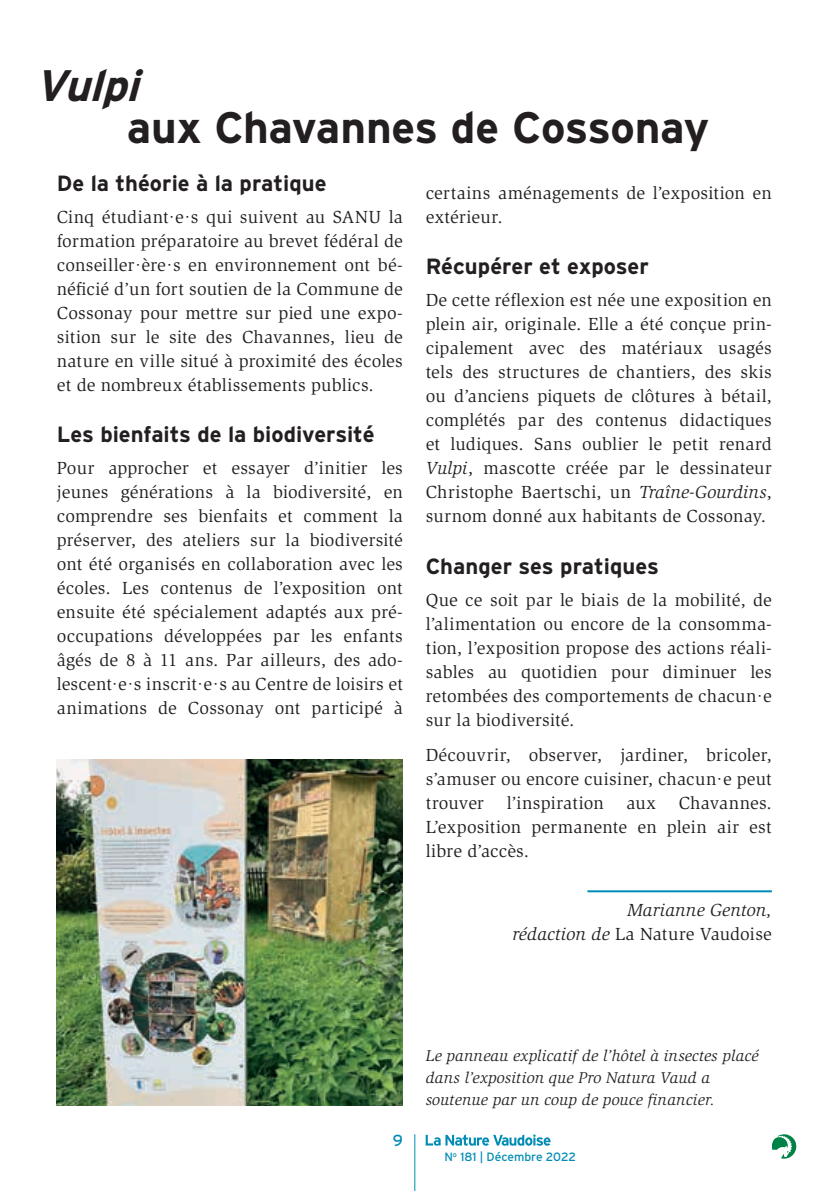
<style>
.page{position:relative;width:840px;height:1191px;background:#fff}
.page>*{position:absolute;margin:0;border:0;box-sizing:border-box;transform-origin:0 0}
.t1{font:700 44px "Interstate";letter-spacing:-.01em;color:#231f20}
.t2{font:italic 700 44px "Interstate";color:#231f20}
.t3{font:700 22px "Interstate";color:#231f20}
.t4{font:18px/24px "Slimbach Std";letter-spacing:.015em;color:#231f20;text-align:justify}
.t5{font:italic 18px/24px "Slimbach Std";letter-spacing:.01em;color:#231f20;text-align:right}
.t6{font:italic 16px/22px "Slimbach Std";letter-spacing:.01em;color:#231f20}
.t7{font:16px "Interstate";color:#008cb5}
.t8{font:12px "Interstate";color:#008cb5}
.s1{font-style:italic}
.s2{font-style:inherit}
.s3{font-style:normal}
</style>
<div class="page">
<hr style="left:414px;top:1134px;width:1px;height:57px;background:#008cb5">
<svg style="left:771px;top:1134px;width:25px;height:25px"></svg>
<svg style="left:425px;top:1134px;width:125px;height:11px"></svg>
<hr style="left:587px;top:890px;width:184px;height:2px;background:#008cb5">
<img style="left:57px;top:760px;width:346px;height:346px">
<h1 class="t2" style="left:34px;top:61px;width:119px">Vulpi</h1>
<h1 class="t1" style="left:127px;top:103px;width:584px">aux Chavannes de Cossonay</h1>
<p class="t4" style="left:425px;top:181px;width:347px">certains aménagements de l’exposition en extérieur.</p>
<p class="t3" style="left:425px;top:254px;width:225px">Récupérer et exposer</p>
<p class="t4" style="left:425px;top:288px;width:347px">De cette réflexion est née une exposition en plein air, originale. Elle a été conçue prin&shy;cipalement avec des matériaux usagés tels des structures de chantiers, des skis ou d’anciens piquets de clôtures à bétail, complétés par des contenus didactiques et ludiques. Sans oublier le petit renard <span class="s1">Vulpi</span>, mascotte créée par le dessinateur Christophe Baertschi, un <span class="s1">Traîne-Gourdins</span>, surnom donné aux habitants de Cossonay.</p>
<p class="t3" style="left:425px;top:553px;width:234px">Changer ses pratiques</p>
<p class="t4" style="left:425px;top:587px;width:347px">Que ce soit par le biais de la mobilité, de l’alimentation ou encore de la consomma&shy;tion, l’exposition propose des actions réali&shy;sables au quotidien pour diminuer les retombées des comportements de chacun·e sur la biodiversité.</p>
<p class="t4" style="left:425px;top:743px;width:347px">Découvrir, observer, jardiner, bricoler, s’amuser ou encore cuisiner, chacun·e peut trouver</p>
<p class="t3" style="left:57px;top:171px;width:271px">De la théorie à la pratique</p>
<p class="t4" style="left:57px;top:205px;width:347px">Cinq étudiant·e·s qui suivent au SANU la formation préparatoire au brevet fédéral de conseiller·ère·s en environnement ont bé&shy;néficié d’un fort soutien de la Commune de Cossonay pour mettre sur pied une expo&shy;sition sur le site des Chavannes, lieu de nature en ville situé à proximité des écoles et de nombreux établissements publics.</p>
<p class="t3" style="left:57px;top:422px;width:319px">Les bienfaits de la biodiversité</p>
<p class="t4" style="left:57px;top:456px;width:347px">Pour approcher et essayer d’initier les jeunes générations à la biodiversité, en comprendre ses bienfaits et comment la préserver, des ateliers sur la biodiversité ont été organisés en collaboration avec les écoles. Les contenus de l’exposition ont ensuite été spécialement adaptés aux pré&shy;occupations développées par les enfants âgés de 8 à 11 ans. Par ailleurs, des ado&shy;lescent<span class="s2">·</span>e<span class="s2">·</span>s inscrit·e·s au Centre de loisirs et animations de Cossonay ont participé à</p>
<p class="t4" style="left:425px;top:791px;width:347px;text-indent:253px">Chavannes.<br>L’exposition permanente en plein air est libre d’accès.</p>
<p class="t4" style="left:506px;top:791px;width:98px">l’inspiration</p>
<p class="t4" style="left:626px;top:791px;width:31px">aux</p>
<p class="t5" style="left:512px;top:898px;width:261px">Marianne Genton,<br>rédaction de <span class="s3">La Nature Vaudoise</span></p>
<p class="t7" style="left:392px;top:1130px;width:12px">9</p>
<p class="t6" style="left:425px;top:1044px;width:334px">Le panneau explicatif de l’hôtel à insectes placé dans l’exposition que Pro Natura Vaud a soutenue par un coup de pouce financier.</p>
<p class="t8" style="left:444px;top:1150px;width:133px">N<sup>o</sup> 181 | Décembre 2022</p>
</div>
